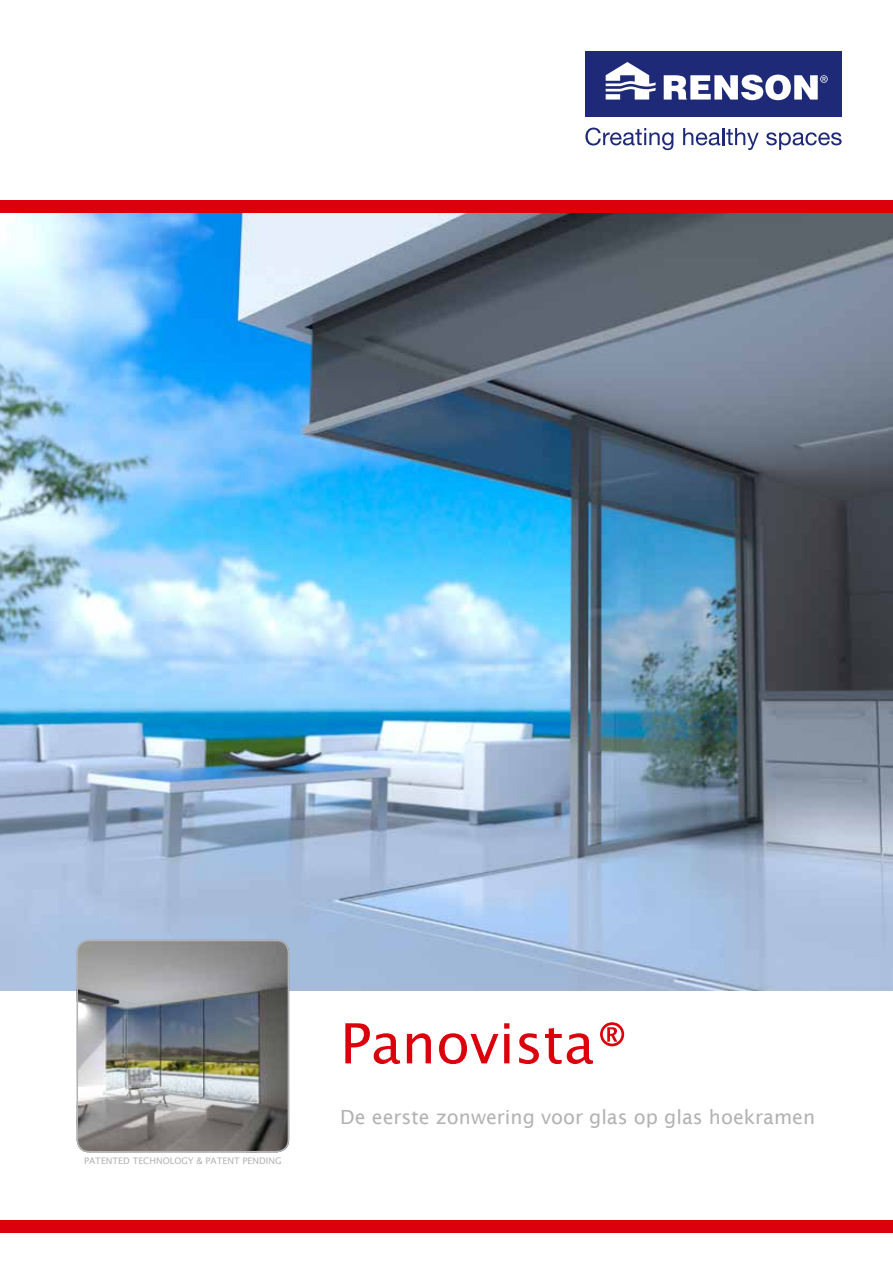
<style>
.page{position:relative;width:893px;height:1263px;background:#fff}
.page>*{position:absolute;margin:0;border:0;box-sizing:border-box;transform-origin:0 0}
.t1{font:55.5px "Lucida Sans";color:#dc000c}
.t2{font:19.5px "Lucida Sans";color:#b1b2b3}
.t3{font:9px "Lucida Sans";color:#b1b2b3}
</style>
<div class="page">
<img style="left:0;top:213px;width:893px;height:778px">
<div style="left:585px;top:51px;width:257px;height:65px;background:#1e2a77"></div>
<svg style="left:606px;top:62px;width:50px;height:38px"></svg>
<svg style="left:664px;top:75px;width:164px;height:25px"></svg>
<svg style="left:585px;top:128px;width:88px;height:22px"></svg>
<svg style="left:683px;top:128px;width:76px;height:22px"></svg>
<svg style="left:766px;top:132px;width:76px;height:18px"></svg>
<img style="left:77px;top:940px;width:212px;height:212px">
<div style="left:77px;top:940px;width:212px;height:212px;border:2px solid #b1b2b3;border-radius:12px"></div>
<div style="left:0;top:200px;width:893px;height:13px;background:#dc000c"></div>
<div style="left:0;top:1220px;width:893px;height:13px;background:#dc000c"></div>
<p class="t3" style="left:84px;top:1155px;width:199px">PATENTED TECHNOLOGY &amp; PATENT PENDING</p>
<h1 class="t1" style="left:340px;top:1012px;width:291px">Panovista®</h1>
<p class="t2" style="left:340px;top:1106px;width:476px">De eerste zonwering voor glas op glas hoekramen</p>
</div>
